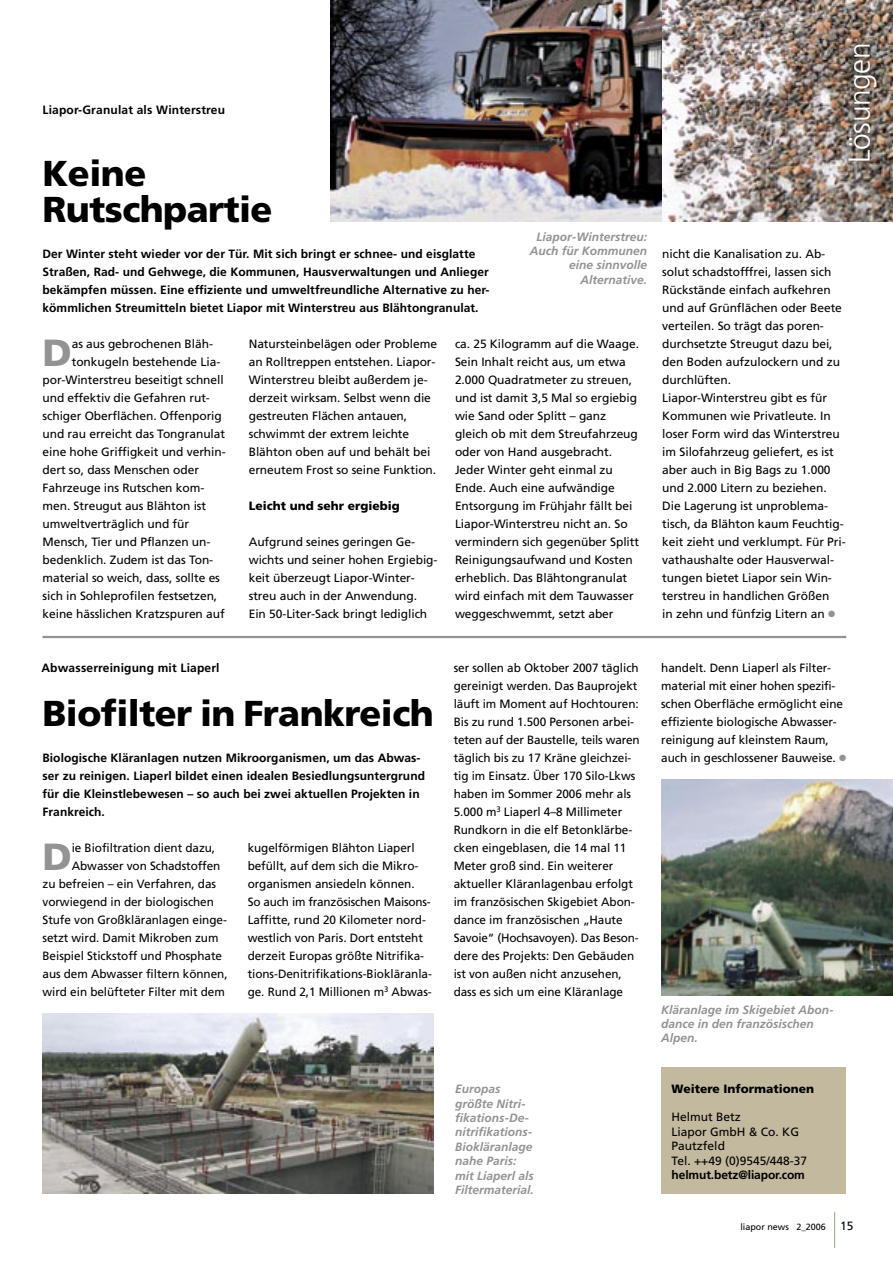
<style>
.page{position:relative;width:893px;height:1263px;background:#fff}
.page>*{position:absolute;margin:0;border:0;box-sizing:border-box;transform-origin:0 0}
.t1{font:900 37.8px "Frutiger";color:#939393}
.t2{font:900 36px/36px "Frutiger";letter-spacing:-.015em;color:#000}
.t3{font:300 30px "Frutiger";letter-spacing:-.015em;color:#fff}
.t4{font:12px/18px "Frutiger";letter-spacing:-.005em;color:#000}
.t5{font:700 12px/18px "Frutiger";letter-spacing:.005em;color:#000}
.t6{font:italic 700 12px/14.4px "Frutiger";color:#939393}
.t7{font:900 12px "Frutiger";color:#000}
.t8{font:9px "Frutiger";color:#000}
.s1{color:#939393}
.s2{font-size:12px}
</style>
<div class="page">
<hr style="left:834px;top:1212px;width:1px;height:36px;background:#a69c7a">
<img style="left:661px;top:0;width:232px;height:222px">
<img style="left:331px;top:0;width:330px;height:222px">
<hr style="left:43px;top:636px;width:803px;height:2px;background:#939393">
<img style="left:43px;top:1014px;width:391px;height:179px">
<img style="left:839px;top:33px;width:48px;height:138px">
<div style="left:661px;top:1068px;width:185px;height:126px;background:#c2b99e"></div>
<img style="left:661px;top:780px;width:232px;height:216px">
<p class="t5" style="left:43px;top:101px;width:184px">Liapor-Granulat als Winterstreu</p>
<h2 class="t2" style="left:43px;top:155px;width:232px">Keine<br>Rutschpartie</h2>
<p class="t5" style="left:43px;top:245px;width:449px">Der Winter steht wieder vor der Tür. Mit sich bringt er schnee- und eisglatte Straßen, Rad- und Gehwege, die Kommunen, Hausverwaltungen und Anlieger bekämpfen müssen. Eine effiziente und umweltfreundliche Alternative zu her&shy;kömmlichen Streumitteln bietet Liapor mit Winterstreu aus Blähtongranulat.</p>
<p class="t6" style="left:530px;top:229px;width:119px;text-align:right">Liapor-Winterstreu:<br>Auch für Kommunen eine sinnvolle<br>Alternative.</p>
<h1 class="t1" style="left:43px;top:330px;width:31px">D</h1>
<p class="t4" style="left:72px;top:335px;width:143px">as aus gebrochenen Bläh-</p>
<p class="t4" style="left:72px;top:353px;width:150px">tonkugeln bestehende Lia-</p>
<p class="t4" style="left:43px;top:371px;width:183px">por-Winterstreu beseitigt schnell</p>
<p class="t4" style="left:43px;top:389px;width:169px">und effektiv die Gefahren rut-</p>
<p class="t4" style="left:43px;top:407px;width:181px">schiger Oberflächen. Offenporig</p>
<p class="t4" style="left:43px;top:425px;width:184px">und rau erreicht das Tongranulat</p>
<p class="t4" style="left:43px;top:443px;width:185px">eine hohe Griffigkeit und verhin-</p>
<p class="t4" style="left:43px;top:461px;width:158px">dert so, dass Menschen oder</p>
<p class="t4" style="left:43px;top:479px;width:163px">Fahrzeuge ins Rutschen kom-</p>
<p class="t4" style="left:43px;top:497px;width:165px">men. Streugut aus Blähton ist</p>
<p class="t4" style="left:43px;top:515px;width:148px">umweltverträglich und für</p>
<p class="t4" style="left:43px;top:533px;width:169px">Mensch, Tier und Pflanzen un-</p>
<p class="t4" style="left:43px;top:551px;width:172px">bedenklich. Zudem ist das Ton-</p>
<p class="t4" style="left:43px;top:569px;width:179px">material so weich, dass, sollte es</p>
<p class="t4" style="left:43px;top:587px;width:176px">sich in Sohleprofilen festsetzen,</p>
<p class="t4" style="left:43px;top:605px;width:184px">keine hässlichen Kratzspuren auf</p>
<p class="t4" style="left:249px;top:335px;width:190px">Natursteinbelägen oder Probleme an Rolltreppen entstehen. Liapor-<br>Winterstreu bleibt außerdem je&shy;derzeit wirksam. Selbst wenn die gestreuten Flächen antauen, schwimmt der extrem leichte<br>Blähton oben auf und behält bei erneutem Frost so seine Funktion.</p>
<p class="t7" style="left:249px;top:498px;width:153px">Leicht und sehr ergiebig</p>
<p class="t4" style="left:249px;top:533px;width:190px">Aufgrund seines geringen Ge&shy;wichts und seiner hohen Ergiebig&shy;keit überzeugt Liapor-Winter&shy;streu auch in der Anwendung.<br>Ein 50-Liter-Sack bringt lediglich</p>
<p class="t4" style="left:455px;top:335px;width:186px">ca. 25 Kilogramm auf die Waage.<br>Sein Inhalt reicht aus, um etwa<br>2.000 Quadratmeter zu streuen, und ist damit 3,5 Mal so ergiebig wie Sand oder Splitt – ganz gleich ob mit dem Streufahrzeug oder von Hand ausgebracht.<br>Jeder Winter geht einmal zu<br>Ende. Auch eine aufwändige<br>Entsorgung im Frühjahr fällt bei<br>Liapor-Winterstreu nicht an. So vermindern sich gegenüber Splitt<br>Reinigungsaufwand und Kosten erheblich. Das Blähtongranulat wird einfach mit dem Tauwasser weggeschwemmt, setzt aber</p>
<h3 class="t3" style="left:842px;top:163px;width:122px;rotate:-90deg">Lösungen</h3>
<p class="t4" style="left:662px;top:245px;width:185px">nicht die Kanalisation zu. Ab&shy;solut schadstofffrei, lassen sich<br>Rückstände einfach aufkehren und auf Grünflächen oder Beete verteilen. So trägt das poren&shy;durchsetzte Streugut dazu bei, den Boden aufzulockern und zu durchlüften.<br>Liapor-Winterstreu gibt es für<br>Kommunen wie Privatleute. In loser Form wird das Winterstreu im Silofahrzeug geliefert, es ist aber auch in Big Bags zu 1.000 und 2.000 Litern zu beziehen.<br>Die Lagerung ist unproblema&shy;tisch, da Blähton kaum Feuchtig&shy;keit zieht und verklumpt. Für Pri&shy;vathaushalte oder Hausverwal&shy;tungen bietet Liapor sein Win&shy;terstreu in handlichen Größen<br>in zehn und fünfzig Litern an <span class="s1">●</span></p>
<p class="t5" style="left:41px;top:659px;width:180px">Abwasserreinigung mit Liaperl</p>
<p class="t4" style="left:454px;top:659px;width:187px">ser sollen ab Oktober 2007 täglich gereinigt werden. Das Bauprojekt läuft im Moment auf Hochtouren:<br>Bis zu rund 1.500 Personen arbei&shy;teten auf der Baustelle, teils waren täglich bis zu 17 Kräne gleichzei&shy;tig im Einsatz. Über 170 Silo-Lkws haben im Sommer 2006 mehr als<br>5.000 m<sup>3</sup> Liaperl 4–8 Millimeter<br>Rundkorn in die elf Betonklärbe&shy;cken eingeblasen, die 14 mal 11<br>Meter groß sind. Ein weiterer aktueller Kläranlagenbau erfolgt im französischen Skigebiet Abon&shy;dance im französischen „Haute<br>Savoie“ (Hochsavoyen). Das Beson&shy;dere des Projekts: Den Gebäuden ist von außen nicht anzusehen, dass es sich um eine Kläranlage</p>
<p class="t4" style="left:661px;top:659px;width:183px">handelt. Denn Liaperl als Filter&shy;material mit einer hohen spezifi&shy;schen Oberfläche ermöglicht eine effiziente biologische Abwasser&shy;reinigung auf kleinstem Raum,</p>
<h2 class="t2" style="left:43px;top:695px;width:393px">Biofilter in Frankreich</h2>
<p class="t5" style="left:43px;top:749px;width:380px">Biologische Kläranlagen nutzen Mikroorganismen, um das Abwas-</p>
<p class="t4" style="left:661px;top:749px;width:186px">auch in geschlossener Bauweise. <span class="s1">●</span></p>
<p class="t5" style="left:43px;top:767px;width:384px">ser zu reinigen. Liaperl bildet einen idealen Besiedlungsuntergrund für die Kleinstlebewesen – so auch bei zwei aktuellen Projekten in<br>Frankreich.</p>
<h1 class="t1" style="left:43px;top:834px;width:31px">D</h1>
<p class="t4" style="left:72px;top:839px;width:145px">ie Biofiltration dient dazu,</p>
<p class="t4" style="left:248px;top:839px;width:186px">kugelförmigen Blähton Liaperl befüllt, auf dem sich die Mikro&shy;organismen ansiedeln können.<br>So auch im französischen Maisons-Laffitte, rund 20 Kilometer nord&shy;westlich von Paris. Dort entsteht derzeit Europas größte Nitrifika&shy;tions-Denitrifikations-Biokläranla&shy;ge. Rund 2,1 Millionen m<sup>3</sup> Abwas-</p>
<p class="t4" style="left:72px;top:857px;width:150px">Abwasser von Schadstoffen</p>
<p class="t4" style="left:43px;top:875px;width:175px">zu befreien – ein Verfahren, das</p>
<p class="t4" style="left:43px;top:893px;width:173px">vorwiegend in der biologischen</p>
<p class="t4" style="left:43px;top:911px;width:186px">Stufe von Großkläranlagen einge-</p>
<p class="t4" style="left:43px;top:929px;width:178px">setzt wird. Damit Mikroben zum</p>
<p class="t4" style="left:43px;top:947px;width:181px">Beispiel Stickstoff und Phosphate</p>
<p class="t4" style="left:43px;top:965px;width:187px">aus dem Abwasser filtern können,</p>
<p class="t4" style="left:43px;top:983px;width:184px">wird ein belüfteter Filter mit dem</p>
<p class="t6" style="left:455px;top:1082px;width:80px">Europas größte Nitri&shy;fikations-De&shy;nitrifikations-<br>Biokläranlage nahe Paris: mit Liaperl als<br>Filtermaterial.</p>
<p class="t6" style="left:661px;top:1002px;width:174px">Kläranlage im Skigebiet Abon&shy;dance in den französischen<br>Alpen.</p>
<p class="t7" style="left:672px;top:1081px;width:144px">Weitere Informationen</p>
<p class="t4" style="left:672px;top:1110px;width:137px;line-height:14.4px">Helmut Betz<br>Liapor GmbH &amp; Co. KG<br>Pautzfeld<br>Tel. ++49 (0)9545/448-37</p>
<p class="t5" style="left:672px;top:1166px;width:135px">helmut.betz@liapor.com</p>
<p class="t8" style="left:740px;top:1221px;width:115px">liapor news 2_2006 <span class="s2">15</span></p>
</div>
